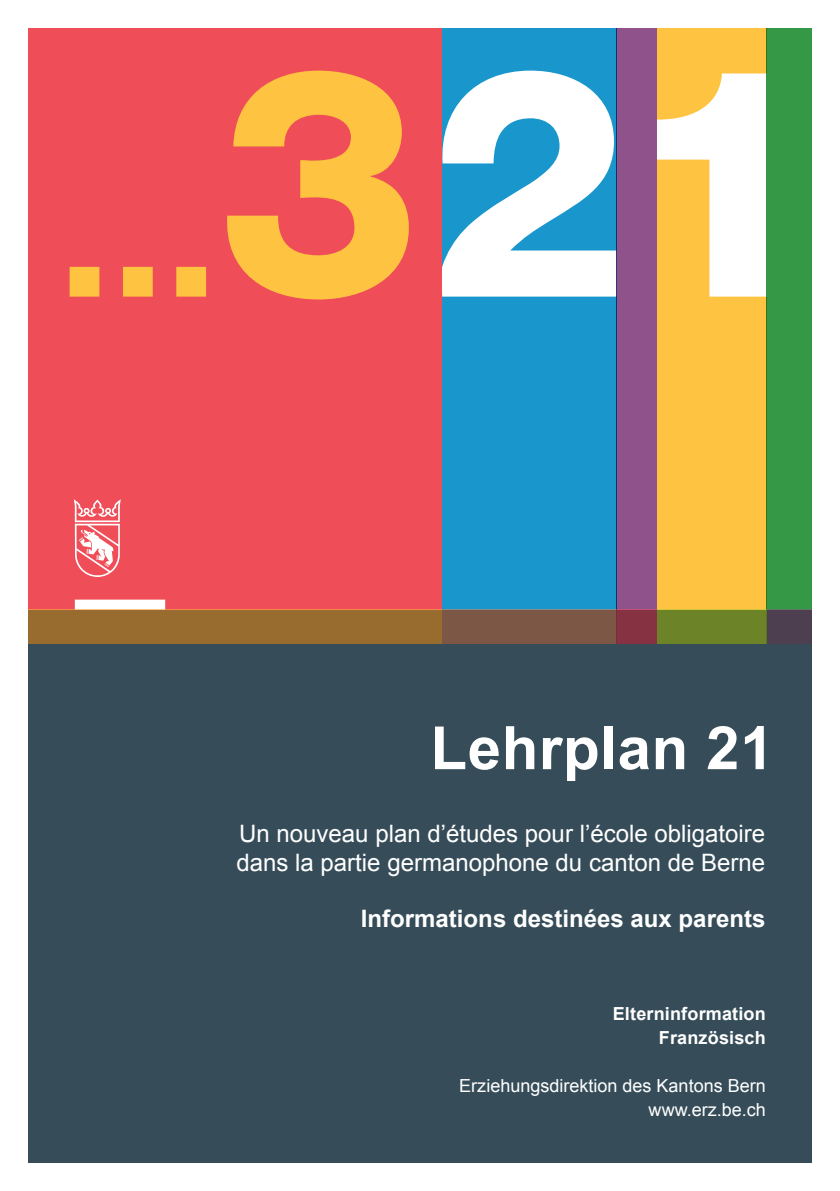
<style>
.page{position:relative;width:840px;height:1191px;background:#fff}
.page>*{position:absolute;margin:0;border:0;box-sizing:border-box;transform-origin:0 0}
.t1{font:700 60px "Arial";letter-spacing:.005em;color:#fff}
.t2{font:24px/29.8px "Arial";color:#fff}
.t3{font:700 24px "Arial";color:#fff}
.t4{font:18px "Arial";color:#fff}
.t5{font:700 18px "Arial";letter-spacing:.01em;color:#fff}
.t6{font:17.8px "Arial";letter-spacing:.01em;color:#fff}
.t7{font:700 17.8px "Arial";letter-spacing:.01em;color:#fff}
</style>
<div class="page">
<div style="left:28px;top:609px;width:783px;height:553px;background:#364d59"></div>
<div style="left:28px;top:28px;width:414px;height:615px;background:#ef4d58"></div>
<svg style="left:70px;top:71px;width:338px;height:228px"></svg>
<div style="left:442px;top:28px;width:174px;height:615px;background:#1997cd"></div>
<svg style="left:442px;top:71px;width:174px;height:226px"></svg>
<div style="left:616px;top:28px;width:40px;height:615px;background:#90528a"></div>
<svg style="left:74px;top:499px;width:91px;height:110px"></svg>
<div style="left:765px;top:28px;width:46px;height:615px;background:#359847"></div>
<div style="left:656px;top:28px;width:109px;height:615px;background:#fec340"></div>
<svg style="left:656px;top:71px;width:109px;height:226px"></svg>
<div style="left:28px;top:609px;width:414px;height:34px;background:#976c2e"></div>
<div style="left:442px;top:609px;width:174px;height:34px;background:#7c5746"></div>
<div style="left:616px;top:609px;width:40px;height:34px;background:#863243"></div>
<div style="left:765px;top:609px;width:46px;height:34px;background:#4d3f50"></div>
<div style="left:656px;top:609px;width:109px;height:34px;background:#6d8327"></div>
<p class="t1" style="left:430px;top:708px;width:344px">Lehrplan 21</p>
<p class="t1" style="left:428px;top:736px;width:338px">Lehrplan 21</p>
<p class="t2" style="left:236px;top:818px;width:530px">Un nouveau plan d’études pour l’école obligatoire dans la partie germanophone du canton de Berne</p>
<p class="t3" style="left:360px;top:902px;width:406px">Informations destinées aux parents</p>
<p class="t5" style="left:612px;top:1002px;width:154px">Elterninformation</p>
<p class="t5" style="left:658px;top:1026px;width:108px">Französisch</p>
<p class="t4" style="left:459px;top:1074px;width:308px">Erziehungsdirektion des Kantons Bern</p>
<p class="t4" style="left:648px;top:1098px;width:119px">www.erz.be.ch</p>
<p class="t7" style="left:660px;top:1005px;width:106px">Französisch</p>
<p class="t6" style="left:647px;top:1077px;width:119px">www.erz.be.ch</p>
</div>
